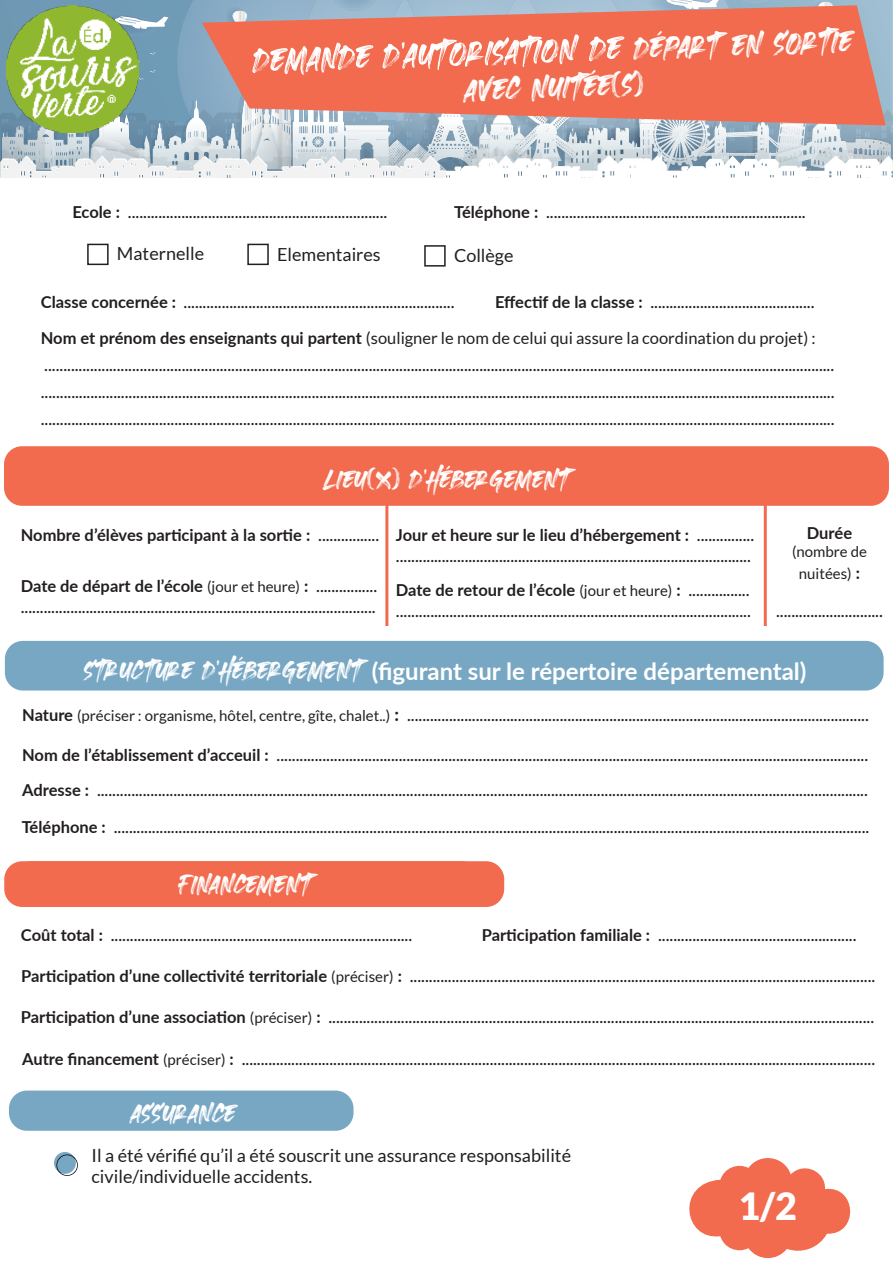
<style>
.page{position:relative;width:893px;height:1263px;background:#fff}
.page>*{position:absolute;margin:0;border:0;box-sizing:border-box;transform-origin:0 0}
.t1{font:51px "Heaters";color:#fff}
.t2{font:46.5px "Heaters";color:#fff}
.t3{font:39px "Heaters";color:#fff}
.t4{font:900 37.5px "Lato";color:#fff}
.t5{font:700 24px "Lato";color:#fff}
.t6{font:18px/27px "Lato";color:#231f20;text-align:justify}
.t7{font:700 16.5px "Lato";color:#231f20}
.t8{font:16.5px "Lato";color:#231f20}
.t9{font:15px "Lato";color:#231f20}
.s1{font-size:46.5px}
.s2{font-weight:700;font-size:16.5px}
.s3{font-weight:700}
.s4{font-weight:400;font-size:18px}
.s5{font-weight:400;font-size:15px}
.s6{font-family:"Heaters";font-weight:400;font-size:39px}
.s7{font-size:15px}
</style>
<div class="page">
<svg style="left:0;top:0;width:893px;height:177px"></svg>
<img style="left:540px;top:125px;width:308px;height:49px">
<svg style="left:202px;top:5px;width:684px;height:120px;background:#e27a67"></svg>
<img style="left:6px;top:5px;width:133px;height:128px">
<div style="left:4px;top:446px;width:885px;height:60px;background:#f26b4f;border-radius:18px"></div>
<div style="left:5px;top:641px;width:879px;height:49px;background:#78a7c4;border-radius:18px"></div>
<div style="left:4px;top:861px;width:500px;height:46px;background:#f26b4f;border-radius:18px"></div>
<div style="left:9px;top:1090px;width:345px;height:41px;background:#78a7c4;border-radius:18px"></div>
<hr style="left:385px;top:505px;width:3px;height:121px;background:#f26b4f">
<hr style="left:764px;top:505px;width:3px;height:121px;background:#f26b4f">
<div style="left:87px;top:244px;width:22px;height:21px;border:2px solid #231f20"></div>
<div style="left:247px;top:244px;width:22px;height:21px;border:2px solid #231f20"></div>
<div style="left:424px;top:245px;width:22px;height:22px;border:2px solid #231f20"></div>
<svg style="left:689px;top:1158px;width:162px;height:100px"></svg>
<svg style="left:54px;top:1152px;width:22px;height:22px"></svg>
<svg style="left:56px;top:1154px;width:22px;height:22px"></svg>
<p class="t1" style="left:253px;top:40px;width:601px;rotate:-2deg">demande d’autorisation de <span class="s1">départ en sortie</span></p>
<p class="t2" style="left:464px;top:71px;width:181px;rotate:-2deg">avec nuitée(s)</p>
<p class="t6" style="left:72px;top:198px;width:316px"><span class="s2">Ecole :</span> ....................................................................</p>
<p class="t6" style="left:454px;top:198px;width:353px"><span class="s2">Téléphone :</span> ....................................................................</p>
<p class="t6" style="left:117px;top:240px;width:89px">Maternelle</p>
<p class="t6" style="left:277px;top:241px;width:105px">Elementaires</p>
<p class="t6" style="left:454px;top:242px;width:61px">Collège</p>
<p class="t6" style="left:41px;top:288px;width:415px"><span class="s2">Classe concernée :</span> .......................................................................</p>
<p class="t6" style="left:495px;top:288px;width:321px"><span class="s2">Effectif de la classe :</span> ...........................................</p>
<p class="t8" style="left:41px;top:329px;width:776px"><span class="s3">Nom et prénom des enseignants qui partent</span> (souligner le nom de celui qui assure la coordination du projet) :</p>
<p class="t6" style="left:41px;top:351px;width:795px">............................................................................................................................................................................................................... ................................................................................................................................................................................................................ ................................................................................................................................................................................................................</p>
<p class="t3" style="left:324px;top:463px;width:247px">Lieu(x) d’hébergement</p>
<p class="t7" style="left:21px;top:522px;width:360px">Nombre d’élèves participant à la sortie : <span class="s4">................</span></p>
<p class="t7" style="left:21px;top:573px;width:358px">Date de départ de l’école <span class="s5">(jour et heure)</span> : <span class="s4">................</span></p>
<p class="t6" style="left:21px;top:593px;width:356px">.............................................................................................</p>
<p class="t7" style="left:396px;top:522px;width:360px">Jour et heure sur le lieu d’hébergement : <span class="s4">...............</span></p>
<p class="t6" style="left:396px;top:542px;width:356px">.............................................................................................</p>
<p class="t7" style="left:396px;top:578px;width:355px">Date de retour de l’école <span class="s5">(jour et heure)</span> : <span class="s4">................</span></p>
<p class="t6" style="left:396px;top:597px;width:356px">.............................................................................................</p>
<p class="t7" style="left:807px;top:521px;width:47px">Durée</p>
<p class="t9" style="left:792px;top:544px;width:76px">(nombre de</p>
<p class="t9" style="left:799px;top:565px;width:63px">nuitées) <span class="s2">:</span></p>
<p class="t6" style="left:776px;top:596px;width:108px">............................</p>
<p class="t5" style="left:84px;top:654px;width:724px"><span class="s6">structure d’hébergement</span> (figurant sur le répertoire départemental)</p>
<p class="t6" style="left:22px;top:701px;width:848px"><span class="s2">Nature</span> <span class="s7">(préciser : organisme, hôtel, centre, gîte, chalet..)</span> <span class="s3">:</span> .........................................................................................................................</p>
<p class="t6" style="left:22px;top:741px;width:847px"><span class="s2">Nom de l’établissement d’acceuil :</span> ...........................................................................................................................................................</p>
<p class="t6" style="left:22px;top:776px;width:847px"><span class="s2">Adresse :</span> ..........................................................................................................................................................................................................</p>
<p class="t6" style="left:22px;top:813px;width:849px"><span class="s2">Téléphone :</span> ......................................................................................................................................................................................................</p>
<p class="t3" style="left:180px;top:868px;width:133px">Financement</p>
<p class="t6" style="left:482px;top:920px;width:376px"><span class="s2">Participation familiale :</span> ....................................................</p>
<p class="t6" style="left:21px;top:920px;width:393px"><span class="s2">Coût total :</span> ...............................................................................</p>
<p class="t6" style="left:21px;top:962px;width:856px"><span class="s2">Participation d’une collectivité territoriale</span> <span class="s7">(préciser)</span> <span class="s2">:</span> ..........................................................................................................................</p>
<p class="t6" style="left:21px;top:1003px;width:855px"><span class="s2">Participation d’une association</span> <span class="s7">(préciser)</span> <span class="s2">:</span> ...............................................................................................................................................</p>
<p class="t6" style="left:22px;top:1045px;width:854px"><span class="s2">Autre financement</span> <span class="s7">(préciser)</span> <span class="s2">:</span> ......................................................................................................................................................................</p>
<p class="t3" style="left:131px;top:1097px;width:106px">assurance</p>
<p class="t6" style="left:92px;top:1144px;width:481px;line-height:21.6px">Il a été vérifié qu’il a été souscrit une assurance responsabilité civile/individuelle accidents.</p>
<p class="t4" style="left:738px;top:1184px;width:60px">1/2</p>
</div>
